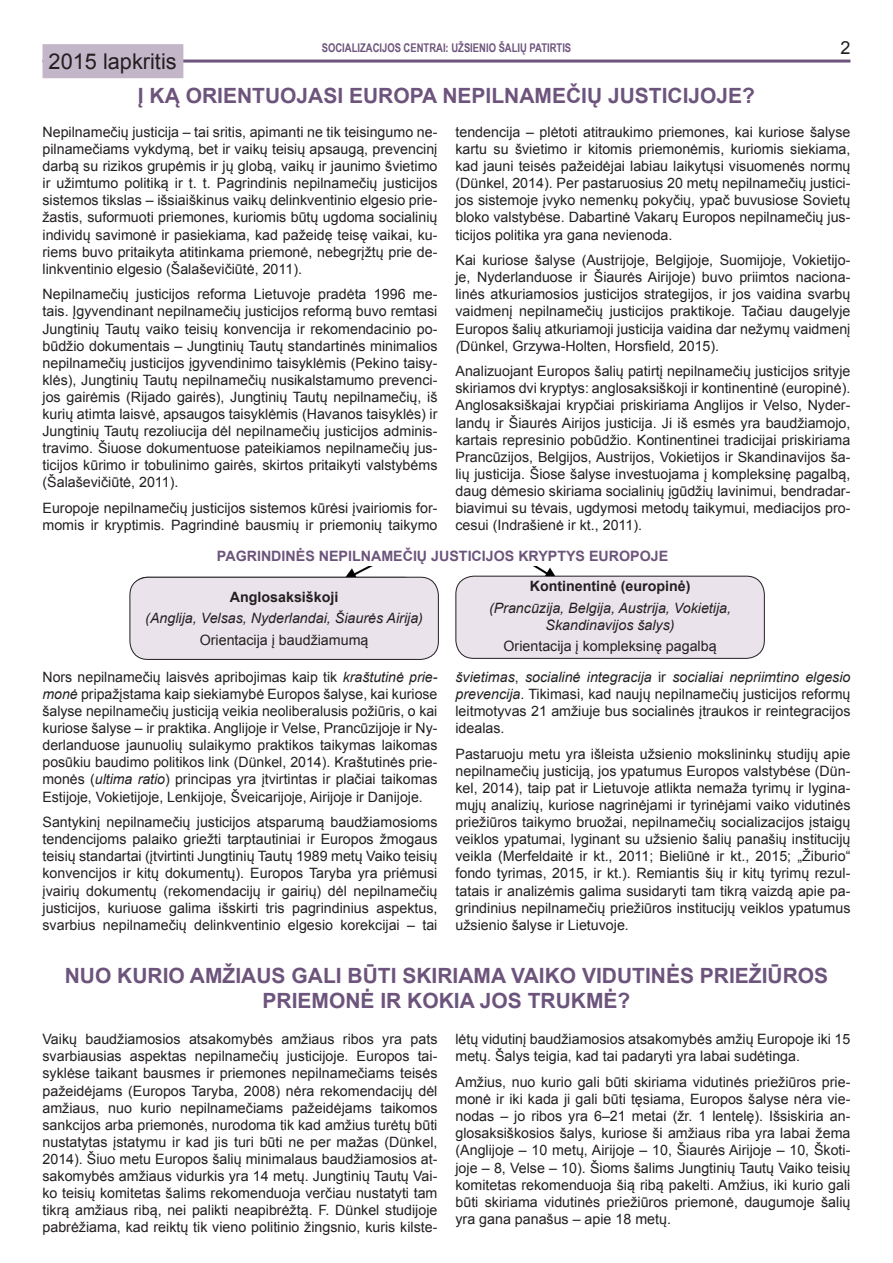
<style>
.page{position:relative;width:893px;height:1263px;background:#fff}
.page>*{position:absolute;margin:0;border:0;box-sizing:border-box;transform-origin:0 0}
.t1{font:21.75px "Arial";color:#231f20}
.ANTRASTĖ{font:700 21px/25.2px "Arial";color:#6d547c;text-align:center}
.t2{font:18px "Arial";color:#231f20}
.A_BODY{font:14.25px/17.1px "Arial";color:#231f20;text-align:justify}
.A_BODY-2{font:italic 14.25px/17.1px "Arial";color:#231f20;text-align:center}
.A_BODY-3{font:700 14.25px "Arial";color:#6d547c}
.A_BODY-4{font:700 14.25px "Arial";color:#231f20}
.t3{font:700 12px "Arial Narrow";color:#6d547c;scale:.96 1}
.s1{font-style:italic}
</style>
<div class="page">
<hr style="left:43px;top:60px;width:807px;height:3px;background:#6d547c">
<div style="left:43px;top:44px;width:140px;height:34px;background:#c4b6c9;border:2px solid #c4b6c9"></div>
<img style="left:130px;top:566px;width:635px;height:93px">
<div style="left:456px;top:576px;width:308px;height:82px;background:#eae3eb;border-radius:18px"></div>
<div style="left:455px;top:576px;width:310px;height:83px;border:1px solid #231f20;border-radius:18px"></div>
<div style="left:130px;top:577px;width:308px;height:82px;background:#eae3eb;border-radius:18px"></div>
<div style="left:130px;top:577px;width:309px;height:83px;border:1px solid #231f20;border-radius:18px"></div>
<p class="t3" style="left:322px;top:38px;width:261px">SOCIALIZACIJOS CENTRAI: UŽSIENIO ŠALIŲ PATIRTIS</p>
<p class="t2" style="left:840px;top:36px;width:12px">2</p>
<h1 class="t1" style="left:49px;top:47px;width:130px">2015 lapkritis</h1>
<p class="ANTRASTĖ" style="left:138px;top:83px;width:619px">Į KĄ ORIENTUOJASI EUROPA NEPILNAMEČIŲ JUSTICIJOJE?</p>
<p class="A_BODY" style="left:43px;top:124px;width:396px">Nepilnamečių justicija – tai sritis, apimanti ne tik teisingumo ne&shy;pilnamečiams vykdymą, bet ir vaikų teisių apsaugą, prevencinį darbą su rizikos grupėmis ir jų globą, vaikų ir jaunimo švietimo ir užimtumo politiką ir t. t. Pagrindinis nepilnamečių justicijos sistemos tikslas – išsiaiškinus vaikų delinkventinio elgesio prie&shy;žastis, suformuoti priemones, kuriomis būtų ugdoma socialinių individų savimonė ir pasiekiama, kad pažeidę teisę vaikai, ku&shy;riems buvo pritaikyta atitinkama priemonė, nebegrįžtų prie de&shy;linkventinio elgesio (Šalaševičiūtė, 2011).</p>
<p class="A_BODY" style="left:43px;top:286px;width:396px">Nepilnamečių justicijos reforma Lietuvoje pradėta 1996 me&shy;tais. Įgyvendinant nepilnamečių justicijos reformą buvo remtasi Jungtinių Tautų vaiko teisių konvencija ir rekomendacinio po&shy;būdžio dokumentais – Jungtinių Tautų standartinės minimalios nepilnamečių justicijos įgyvendinimo taisyklėmis (Pekino taisy&shy;klės), Jungtinių Tautų nepilnamečių nusikalstamumo prevenci&shy;jos gairėmis (Rijado gairės), Jungtinių Tautų nepilnamečių, iš kurių atimta laisvė, apsaugos taisyklėmis (Havanos taisyklės) ir Jungtinių Tautų rezoliucija dėl nepilnamečių justicijos adminis&shy;travimo. Šiuose dokumentuose pateikiamos nepilnamečių jus&shy;ticijos kūrimo ir tobulinimo gairės, skirtos pritaikyti valstybėms (Šalaševičiūtė, 2011).</p>
<p class="A_BODY" style="left:43px;top:500px;width:396px">Europoje nepilnamečių justicijos sistemos kūrėsi įvairiomis for&shy;momis ir kryptimis. Pagrindinė bausmių ir priemonių taikymo</p>
<p class="A_BODY" style="left:455px;top:124px;width:396px">tendencija – plėtoti atitraukimo priemones, kai kuriose šalyse kartu su švietimo ir kitomis priemonėmis, kuriomis siekiama, kad jauni teisės pažeidėjai labiau laikytųsi visuomenės normų (Dünkel, 2014). Per pastaruosius 20 metų nepilnamečių justici&shy;jos sistemoje įvyko nemenkų pokyčių, ypač buvusiose Sovietų bloko valstybėse. Dabartinė Vakarų Europos nepilnamečių jus&shy;ticijos politika yra gana nevienoda.</p>
<p class="A_BODY" style="left:455px;top:252px;width:396px">Kai kuriose šalyse (Austrijoje, Belgijoje, Suomijoje, Vokietijo&shy;je, Nyderlanduose ir Šiaurės Airijoje) buvo priimtos naciona&shy;linės atkuriamosios justicijos strategijos, ir jos vaidina svarbų vaidmenį nepilnamečių justicijos praktikoje. Tačiau daugelyje Europos šalių atkuriamoji justicija vaidina dar nežymų vaidmenį <span class="s1">(</span>Dünkel, Grzywa-Holten, Horsfield<span class="s1">,</span> 2015).</p>
<p class="A_BODY" style="left:455px;top:363px;width:396px">Analizuojant Europos šalių patirtį nepilnamečių justicijos srityje skiriamos dvi kryptys: anglosaksiškoji ir kontinentinė (europinė).<br>Anglosaksiškajai krypčiai priskiriama Anglijos ir Velso, Nyder&shy;landų ir Šiaurės Airijos justicija. Ji iš esmės yra baudžiamojo, kartais represinio pobūdžio. Kontinentinei tradicijai priskiriama Prancūzijos, Belgijos, Austrijos, Vokietijos ir Skandinavijos ša&shy;lių justicija. Šiose šalyse investuojama į kompleksinę pagalbą, daug dėmesio skiriama socialinių įgūdžių lavinimui, bendradar&shy;biavimui su tėvais, ugdymosi metodų taikymui, mediacijos pro&shy;cesui (Indrašienė ir kt., 2011).</p>
<p class="A_BODY-3" style="left:217px;top:547px;width:453px">PAGRINDINĖS NEPILNAMEČIŲ JUSTICIJOS KRYPTYS EUROPOJE</p>
<p class="A_BODY-4" style="left:230px;top:587px;width:110px">Anglosaksiškoji</p>
<p class="A_BODY-2" style="left:145px;top:610px;width:279px">(Anglija, Velsas, Nyderlandai, Šiaurės Airija)</p>
<p class="A_BODY" style="left:200px;top:631px;width:170px">Orientacija į baudžiamumą</p>
<p class="A_BODY-4" style="left:530px;top:577px;width:162px">Kontinentinė (europinė)</p>
<p class="A_BODY-2" style="left:489px;top:599px;width:244px">(Prancūzija, Belgija, Austrija, Vokietija,<br>Skandinavijos šalys)</p>
<p class="A_BODY" style="left:504px;top:638px;width:215px">Orientacija į kompleksinę pagalbą</p>
<p class="A_BODY" style="left:43px;top:668px;width:396px">Nors nepilnamečių laisvės apribojimas kaip tik <span class="s1">kraštutinė prie&shy;monė</span> pripažįstama kaip siekiamybė Europos šalyse, kai kuriose šalyse nepilnamečių justiciją veikia neoliberalusis požiūris, o kai kuriose šalyse – ir praktika. Anglijoje ir Velse, Prancūzijoje ir Ny&shy;derlanduose jaunuolių sulaikymo praktikos taikymas laikomas posūkiu baudimo politikos link (Dünkel, 2014). Kraštutinės prie&shy;monės (<span class="s1">ultima ratio</span>) principas yra įtvirtintas ir plačiai taikomas Estijoje, Vokietijoje, Lenkijoje, Šveicarijoje, Airijoje ir Danijoje.</p>
<p class="A_BODY" style="left:43px;top:814px;width:396px">Santykinį nepilnamečių justicijos atsparumą baudžiamosioms tendencijoms palaiko griežti tarptautiniai ir Europos žmogaus teisių standartai (įtvirtinti Jungtinių Tautų 1989 metų Vaiko teisių konvencijos ir kitų dokumentų). Europos Taryba yra priėmusi įvairių dokumentų (rekomendacijų ir gairių) dėl nepilnamečių justicijos, kuriuose galima išskirti tris pagrindinius aspektus, svarbius nepilnamečių delinkventinio elgesio korekcijai – tai</p>
<p class="A_BODY" style="left:455px;top:668px;width:396px"><span class="s1">švietimas</span>, <span class="s1">socialinė integracija</span> ir <span class="s1">socialiai nepriimtino elgesio prevencija</span>. Tikimasi, kad naujų nepilnamečių justicijos reformų leitmotyvas 21 amžiuje bus socialinės įtraukos ir reintegracijos idealas.</p>
<p class="A_BODY" style="left:455px;top:745px;width:396px">Pastaruoju metu yra išleista užsienio mokslininkų studijų apie nepilnamečių justiciją, jos ypatumus Europos valstybėse (Dün&shy;kel, 2014), taip pat ir Lietuvoje atlikta nemaža tyrimų ir lygina&shy;mųjų analizių, kuriose nagrinėjami ir tyrinėjami vaiko vidutinės priežiūros taikymo bruožai, nepilnamečių socializacijos įstaigų veiklos ypatumai, lyginant su užsienio šalių panašių institucijų veikla (Merfeldaitė ir kt., 2011; Bieliūnė ir kt., 2015; „Žiburio“ fondo tyrimas, 2015, ir kt.). Remiantis šių ir kitų tyrimų rezul&shy;tatais ir analizėmis galima susidaryti tam tikrą vaizdą apie pa&shy;grindinius nepilnamečių priežiūros institucijų veiklos ypatumus užsienio šalyse ir Lietuvoje.</p>
<p class="ANTRASTĖ" style="left:65px;top:963px;width:765px">NUO KURIO AMŽIAUS GALI BŪTI SKIRIAMA VAIKO VIDUTINĖS PRIEŽIŪROS<br>PRIEMONĖ IR KOKIA JOS TRUKMĖ?</p>
<p class="A_BODY" style="left:43px;top:1031px;width:396px">Vaikų baudžiamosios atsakomybės amžiaus ribos yra pats svarbiausias aspektas nepilnamečių justicijoje. Europos tai&shy;syklėse taikant bausmes ir priemones nepilnamečiams teisės pažeidėjams (Europos Taryba, 2008) nėra rekomendacijų dėl amžiaus, nuo kurio nepilnamečiams pažeidėjams taikomos sankcijos arba priemonės, nurodoma tik kad amžius turėtų būti nustatytas įstatymu ir kad jis turi būti ne per mažas (Dünkel, 2014). Šiuo metu Europos šalių minimalaus baudžiamosios at&shy;sakomybės amžiaus vidurkis yra 14 metų. Jungtinių Tautų Vai&shy;ko teisių komitetas šalims rekomenduoja verčiau nustatyti tam tikrą amžiaus ribą, nei palikti neapibrėžtą. F. Dünkel studijoje pabrėžiama, kad reiktų tik vieno politinio žingsnio, kuris kilste-</p>
<p class="A_BODY" style="left:455px;top:1031px;width:396px">lėtų vidutinį baudžiamosios atsakomybės amžių Europoje iki 15 metų. Šalys teigia, kad tai padaryti yra labai sudėtinga.</p>
<p class="A_BODY" style="left:455px;top:1073px;width:396px">Amžius, nuo kurio gali būti skiriama vidutinės priežiūros prie&shy;monė ir iki kada ji gali būti tęsiama, Europos šalyse nėra vie&shy;nodas – jo ribos yra 6–21 metai (žr. 1 lentelę). Išsiskiria an&shy;glosaksiškosios šalys, kuriose ši amžiaus riba yra labai žema (Anglijoje – 10 metų, Airijoje – 10, Šiaurės Airijoje – 10, Škoti&shy;joje – 8, Velse – 10). Šioms šalims Jungtinių Tautų Vaiko teisių komitetas rekomenduoja šią ribą pakelti. Amžius, iki kurio gali būti skiriama vidutinės priežiūros priemonė, daugumoje šalių yra gana panašus – apie 18 metų.</p>
</div>
